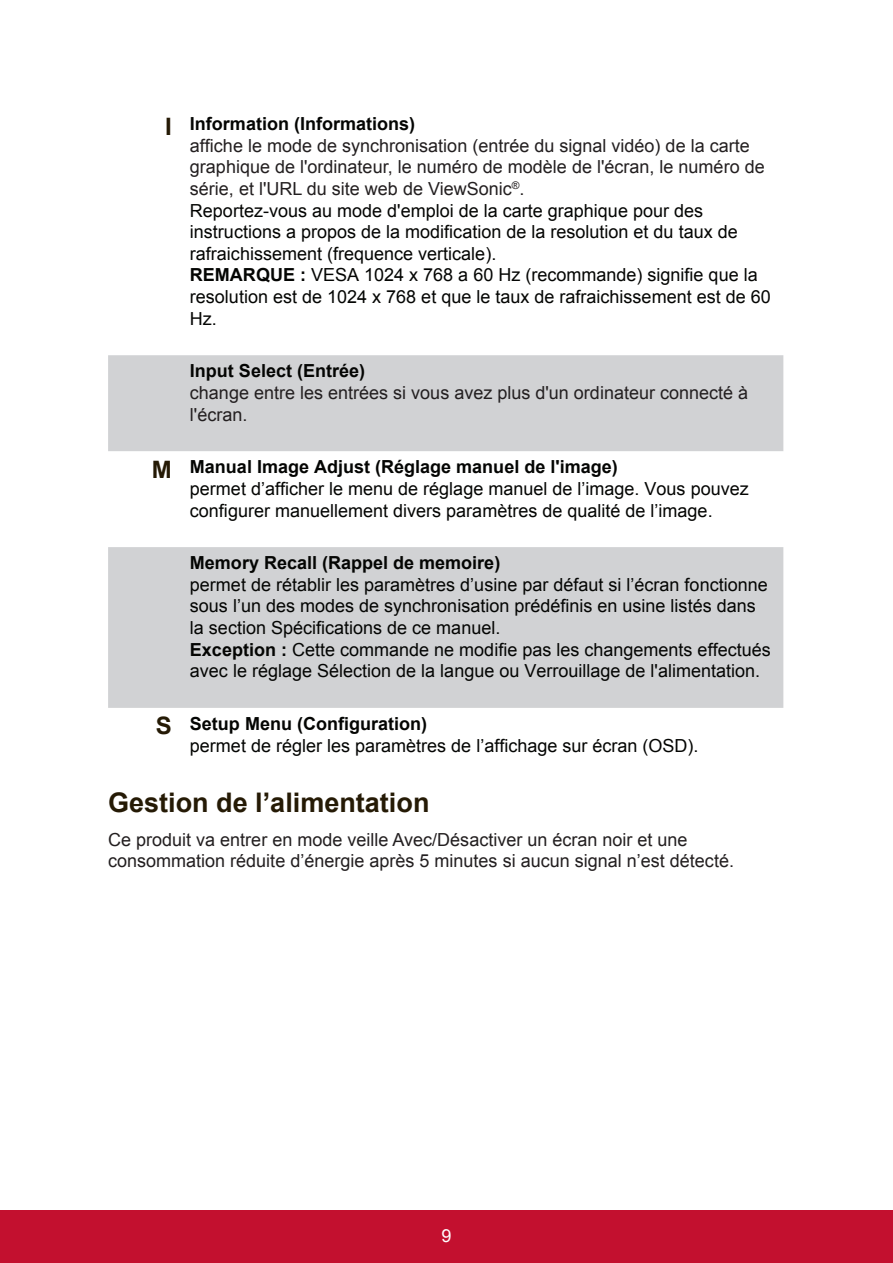
<style>
.page{position:relative;width:893px;height:1263px;background:#fff}
.page>*{position:absolute;margin:0;border:0;box-sizing:border-box;transform-origin:0 0}
.t1{font:700 27px "Arial";color:#251a05}
.t2{font:18px/21.6px "Arial";color:#040503}
.t3{font:18px/21.6px "Arial";color:#231f20}
.t4{font:700 18px "Arial";color:#040503}
.t5{font:18px "Arial";color:#fff}
.s1{font-weight:700;font-size:24px;color:#251a05}
.s2{font-weight:700}
.s3{color:#231f20}
</style>
<div class="page">
<div style="left:0;top:1210px;width:892px;height:53px;background:#c3102f"></div>
<svg style="left:108px;top:355px;width:675px;height:353px;fill:#d1d2d4"></svg>
<p class="t2" style="left:190px;top:113px;width:582px;text-indent:-25px"><span class="s1">I</span> <span class="s2">Information (Informations)<br></span><span class="s3">affiche le mode de synchronisation (entrée du signal vidéo) de la carte graphique de l'ordinateur, le numéro de modèle de l'écran, le numéro de série, et l'URL du site web de ViewSonic</span><sup>®</sup><span class="s3">.<br></span>Reportez-vous au mode d'emploi de la carte graphique pour des instructions a propos de la modification de la resolution et du taux de rafraichissement (frequence verticale).<br><span class="s2">REMARQUE :</span> VESA 1024 x 768 a 60 Hz (recommande) signifie que la resolution est de 1024 x 768 et que le taux de rafraichissement est de 60<br>Hz.</p>
<p class="t4" style="left:190px;top:359px;width:177px">Input Select (Entrée)</p>
<p class="t3" style="left:190px;top:382px;width:559px">change entre les entrées si vous avez plus d'un ordinateur connecté à l'écran.</p>
<p class="t2" style="left:190px;top:456px;width:560px;text-indent:-38px"><span class="s1">M</span> <span class="s2">Manual Image Adjust (Réglage manuel de l'image)<br></span>permet d’afficher le menu de réglage manuel de l’image. Vous pouvez configurer manuellement divers paramètres de qualité de l’image.</p>
<p class="t4" style="left:190px;top:551px;width:312px">Memory Recall (Rappel de memoire)</p>
<p class="t2" style="left:190px;top:574px;width:582px">permet de rétablir les paramètres d’usine par défaut si l’écran fonctionne sous l’un des modes de synchronisation prédéfinis en usine listés dans la section Spécifications de ce manuel.<br><span class="s2">Exception :</span> Cette commande ne modifie pas les changements effectués avec le réglage Sélection de la langue ou Verrouillage de l'alimentation.</p>
<p class="t2" style="left:190px;top:713px;width:510px;text-indent:-34px"><span class="s1">S</span> <span class="s2">Setup Menu (Configuration)<br></span>permet de régler les paramètres de l’affichage sur écran (OSD).</p>
<h1 class="t1" style="left:108px;top:784px;width:323px">Gestion de l’alimentation</h1>
<p class="t3" style="left:108px;top:829px;width:627px">Ce produit va entrer en mode veille Avec/Désactiver un écran noir et une consommation réduite d’énergie après 5 minutes si aucun signal n’est détecté.</p>
<p class="t5" style="left:441px;top:1223px;width:12px">9</p>
</div>
